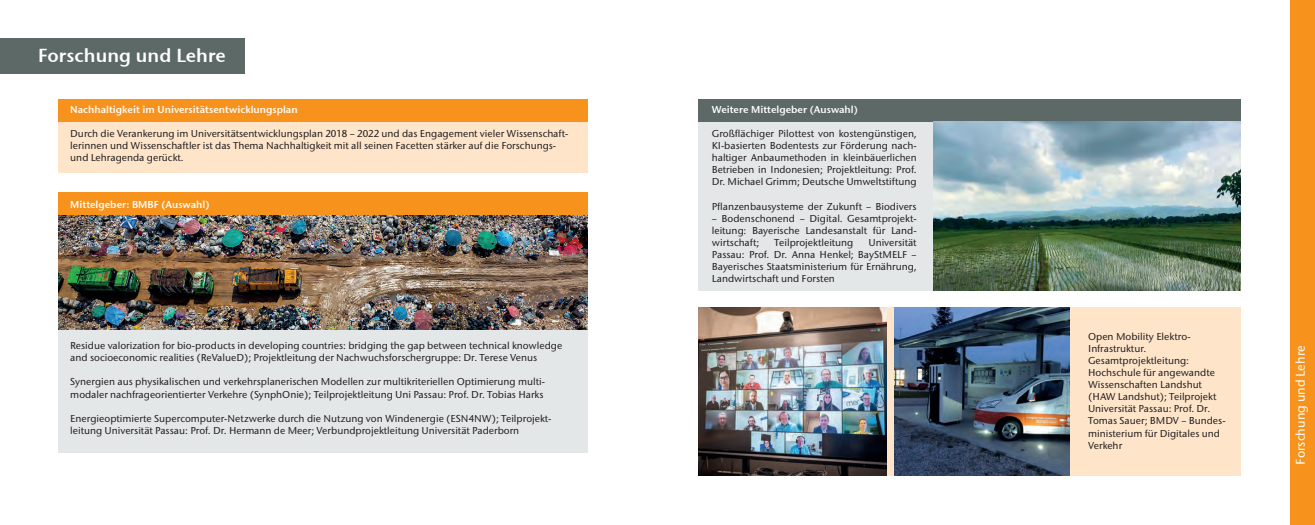
<style>
.page{position:relative;width:1315px;height:525px;background:#fff}
.page>*{position:absolute;margin:0;border:0;box-sizing:border-box;transform-origin:0 0}
.t1{font:18.75px "Stone Sans Semi ITCTT";color:#fff}
.t2{font:500 12.5px "Stone Sans ITC";color:#fff}
.t3{font:500 10px/12px "Stone Sans ITC";color:#231f20}
.t4{font:10px "Stone Sans Semi ITCTT";color:#fff}
</style>
<div class="page">
<div style="left:58px;top:111px;width:529px;height:61px;background:#fee5ca"></div>
<div style="left:58px;top:99px;width:529px;height:22px;background:#f7931d"></div>
<div style="left:0;top:39px;width:244px;height:35px;background:#5d6966"></div>
<div style="left:1290px;top:0;width:25px;height:524px;background:#f7931d"></div>
<div style="left:698px;top:111px;width:542px;height:179px;background:#e4e7e8"></div>
<div style="left:698px;top:99px;width:542px;height:22px;background:#5d6966"></div>
<img style="left:933px;top:121px;width:307px;height:169px">
<div style="left:698px;top:307px;width:542px;height:168px;background:#fee5ca"></div>
<img style="left:698px;top:307px;width:188px;height:168px">
<img style="left:895px;top:307px;width:174px;height:168px">
<div style="left:58px;top:205px;width:529px;height:247px;background:#e4e7e8"></div>
<img style="left:58px;top:215px;width:529px;height:114px">
<div style="left:58px;top:193px;width:529px;height:22px;background:#f7931d"></div>
<p class="t1" style="left:38px;top:44px;width:189px">Forschung und Lehre</p>
<p class="t4" style="left:70px;top:104px;width:229px">Nachhaltigkeit im Universitätsentwicklungsplan</p>
<p class="t3" style="left:70px;top:128px;width:499px">Durch die Verankerung im Universitätsentwicklungsplan 2018 – 2022 und das Engagement vieler Wissenschaft&shy;lerinnen und Wissenschaftler ist das Thema Nachhaltigkeit mit all seinen Facetten stärker auf die Forschungs&shy;und Lehragenda gerückt.</p>
<p class="t4" style="left:70px;top:198px;width:141px">Mittelgeber: BMBF (Auswahl)</p>
<p class="t3" style="left:70px;top:340px;width:493px">Residue valorization for bio-products in developing countries: bridging the gap between technical knowledge and socioeconomic realities (ReValueD); Projektleitung der Nachwuchsforschergruppe: Dr. Terese Venus</p>
<p class="t3" style="left:70px;top:376px;width:476px">Synergien aus physikalischen und verkehrsplanerischen Modellen zur multikriteriellen Optimierung multi&shy;modaler nachfrageorientierter Verkehre (SynphOnie); Teilprojektleitung Uni Passau: Prof. Dr. Tobias Harks</p>
<p class="t3" style="left:70px;top:412px;width:483px">Energieoptimierte Supercomputer-Netzwerke durch die Nutzung von Windenergie (ESN4NW); Teilprojekt&shy;leitung Universität Passau: Prof. Dr. Hermann de Meer; Verbundprojektleitung Universität Paderborn</p>
<p class="t4" style="left:712px;top:104px;width:147px">Weitere Mittelgeber (Auswahl)</p>
<p class="t3" style="left:712px;top:128px;width:206px;text-align:justify">Großflächiger Pilottest von kostengünstigen, KI-basierten Bodentests zur Förderung nach&shy;haltiger Anbaumethoden in kleinbäuerlichen Betrieben in Indonesien; Projektleitung: Prof.<br>Dr. Michael Grimm; Deutsche Umweltstiftung</p>
<p class="t3" style="left:712px;top:200px;width:206px">Pflanzenbausysteme der Zukunft – Biodivers</p>
<p class="t3" style="left:712px;top:212px;width:206px;text-align:justify">– Bodenschonend – Digital. Gesamtprojekt&shy;leitung: Bayerische Landesanstalt für Land&shy;wirtschaft;</p>
<p class="t3" style="left:774px;top:236px;width:81px">Teilprojektleitung</p>
<p class="t3" style="left:712px;top:236px;width:206px;text-align:justify;text-indent:157px">Universität Passau: Prof. Dr. Anna Henkel; BayStMELF – Bayerisches Staatsministerium für Ernährung, Landwirtschaft und Forsten</p>
<p class="t3" style="left:1088px;top:331px;width:104px">Open Mobility Elektro-</p>
<p class="t3" style="left:1088px;top:343px;width:60px">Infrastruktur.</p>
<p class="t3" style="left:1088px;top:355px;width:139px">Gesamtprojektleitung:<br>Hochschule für angewandte<br>Wissenschaften Landshut (HAW Landshut); Teilprojekt<br>Universität Passau: Prof. Dr.<br>Tomas Sauer; BMDV – Bundes&shy;ministerium für Digitales und<br>Verkehr</p>
<p class="t2" style="left:1292px;top:464px;width:121px;rotate:-90deg">Forschung und Lehre</p>
</div>
